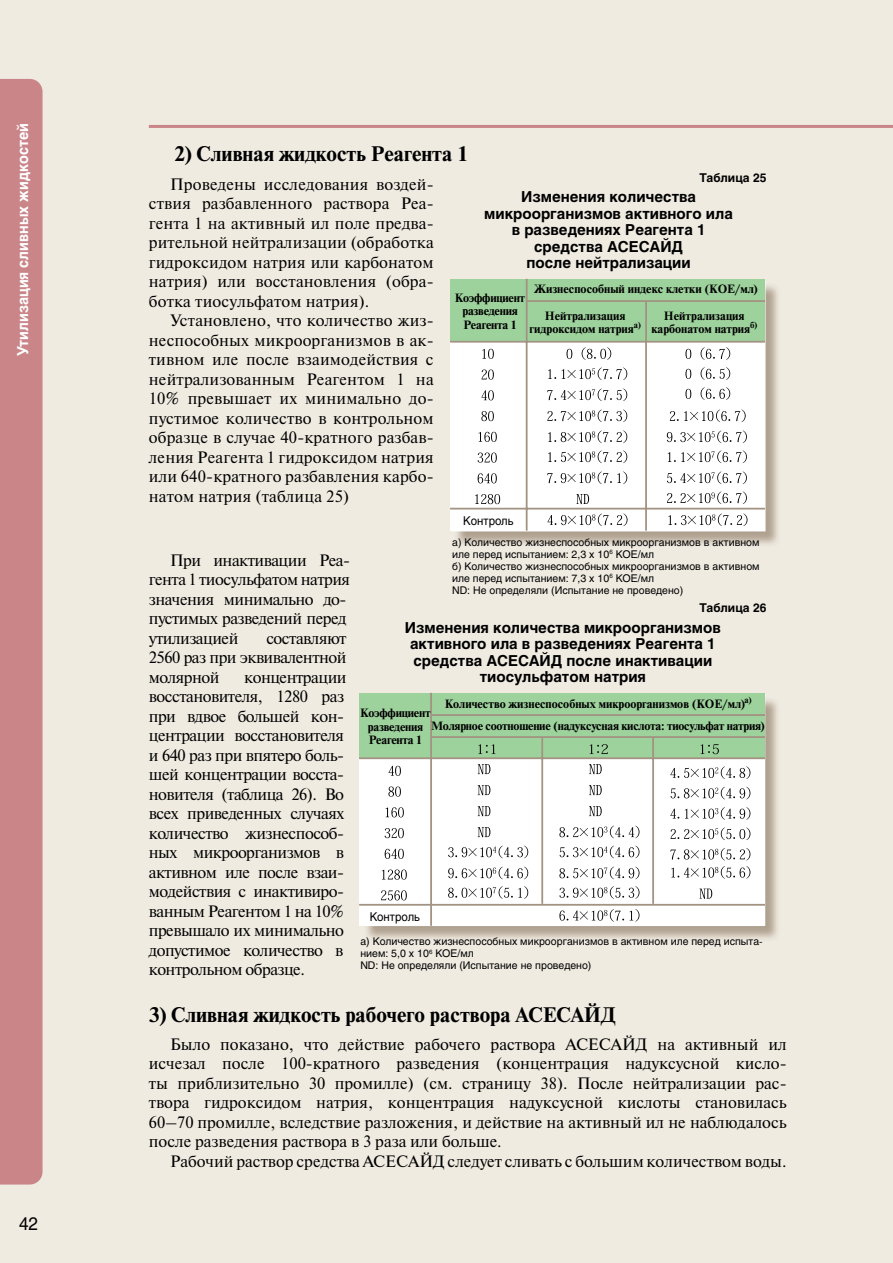
<style>
.page{position:relative;width:893px;height:1263px;background:#efebe1}
.page>*{position:absolute;margin:0;border:0;box-sizing:border-box;transform-origin:0 0}
.t1{font:700 21px "Newton C";color:#000}
.t2{font:18px "Helios C";color:#000;scale:.95 1}
.t3{font:16.5px/19.5px "Newton C";letter-spacing:-.03em;color:#000;text-align:justify}
.t4{font:16.5px "Newton C";color:#000}
.t5{font:700 15px/16.5px "Helios C";color:#000;text-align:center}
.t6{font:700 15px "Helios";color:#fff;scale:.95 1}
.t7{font:700 12px/13.5px "Newton C";letter-spacing:-.02em;color:#000;text-align:center}
.t8{font:700 12px/26.2px "Newton C";color:#000}
.t9{font:700 12px "Helios C";color:#000}
.t10{font:12px "Helios C";color:#000;scale:.95 1}
.t11{font:10.5px/12px "Helios C";color:#000}
</style>
<div class="page">
<img style="left:366px;top:692px;width:412px;height:247px">
<img style="left:453px;top:278px;width:325px;height:266px">
<div style="left:0;top:79px;width:43px;height:1105px;background:#ca8589"></div>
<hr style="left:149px;top:125px;width:744px;height:3px;background:#ca8589">
<div style="left:450px;top:279px;width:315px;height:252px;background:#fff"></div>
<div style="left:450px;top:279px;width:315px;height:63px;background:#9dd29c"></div>
<div style="left:359px;top:693px;width:406px;height:233px;background:#fff"></div>
<div style="left:359px;top:693px;width:406px;height:65px;background:#9dd29c"></div>
<hr style="left:527px;top:300px;width:238px;height:2px;background:#a39382">
<hr style="left:450px;top:341px;width:315px;height:2px;background:#a39382">
<hr style="left:450px;top:508px;width:315px;height:1px;background:#a39382">
<hr style="left:526px;top:279px;width:2px;height:252px;background:#a39382">
<hr style="left:645px;top:301px;width:2px;height:230px;background:#a39382">
<svg style="left:547px;top:409px;width:80px;height:13px"></svg>
<svg style="left:548px;top:369px;width:8px;height:10px"></svg>
<svg style="left:562px;top:367px;width:65px;height:13px"></svg>
<svg style="left:547px;top:388px;width:80px;height:13px"></svg>
<svg style="left:547px;top:471px;width:80px;height:13px"></svg>
<svg style="left:548px;top:450px;width:79px;height:13px"></svg>
<svg style="left:547px;top:513px;width:80px;height:13px"></svg>
<svg style="left:548px;top:430px;width:79px;height:13px"></svg>
<svg style="left:482px;top:349px;width:12px;height:10px"></svg>
<svg style="left:481px;top:369px;width:13px;height:11px"></svg>
<svg style="left:481px;top:390px;width:13px;height:10px"></svg>
<svg style="left:481px;top:411px;width:13px;height:10px"></svg>
<svg style="left:478px;top:432px;width:19px;height:10px"></svg>
<svg style="left:478px;top:452px;width:19px;height:11px"></svg>
<svg style="left:478px;top:473px;width:19px;height:10px"></svg>
<svg style="left:475px;top:494px;width:25px;height:10px"></svg>
<svg style="left:566px;top:349px;width:6px;height:10px"></svg>
<svg style="left:582px;top:347px;width:29px;height:13px"></svg>
<svg style="left:576px;top:494px;width:13px;height:10px"></svg>
<svg style="left:670px;top:409px;width:76px;height:13px"></svg>
<svg style="left:667px;top:471px;width:80px;height:13px"></svg>
<svg style="left:667px;top:491px;width:80px;height:13px"></svg>
<svg style="left:668px;top:450px;width:79px;height:13px"></svg>
<svg style="left:668px;top:513px;width:79px;height:13px"></svg>
<svg style="left:667px;top:430px;width:80px;height:13px"></svg>
<svg style="left:685px;top:349px;width:6px;height:10px"></svg>
<svg style="left:701px;top:347px;width:29px;height:13px"></svg>
<svg style="left:685px;top:369px;width:6px;height:10px"></svg>
<svg style="left:701px;top:367px;width:29px;height:13px"></svg>
<svg style="left:685px;top:389px;width:6px;height:10px"></svg>
<svg style="left:701px;top:387px;width:29px;height:13px"></svg>
<hr style="left:431px;top:714px;width:334px;height:2px;background:#a39382">
<hr style="left:431px;top:736px;width:334px;height:2px;background:#a39382">
<hr style="left:359px;top:757px;width:406px;height:2px;background:#a39382">
<hr style="left:359px;top:904px;width:406px;height:2px;background:#a39382">
<hr style="left:430px;top:693px;width:2px;height:233px;background:#a39382">
<hr style="left:541px;top:737px;width:2px;height:167px;background:#a39382">
<hr style="left:652px;top:737px;width:2px;height:167px;background:#a39382">
<svg style="left:478px;top:806px;width:12px;height:10px"></svg>
<svg style="left:478px;top:764px;width:12px;height:10px"></svg>
<svg style="left:478px;top:785px;width:12px;height:10px"></svg>
<svg style="left:448px;top:867px;width:80px;height:12px"></svg>
<svg style="left:448px;top:846px;width:80px;height:12px"></svg>
<svg style="left:559px;top:909px;width:80px;height:13px"></svg>
<svg style="left:478px;top:827px;width:12px;height:10px"></svg>
<svg style="left:448px;top:886px;width:80px;height:13px"></svg>
<svg style="left:589px;top:806px;width:13px;height:10px"></svg>
<svg style="left:589px;top:764px;width:13px;height:10px"></svg>
<svg style="left:589px;top:785px;width:13px;height:10px"></svg>
<svg style="left:559px;top:867px;width:80px;height:12px"></svg>
<svg style="left:560px;top:846px;width:79px;height:12px"></svg>
<svg style="left:559px;top:826px;width:80px;height:12px"></svg>
<svg style="left:559px;top:886px;width:80px;height:13px"></svg>
<svg style="left:699px;top:888px;width:13px;height:11px"></svg>
<svg style="left:671px;top:866px;width:79px;height:13px"></svg>
<svg style="left:670px;top:848px;width:80px;height:12px"></svg>
<svg style="left:670px;top:827px;width:80px;height:13px"></svg>
<svg style="left:671px;top:787px;width:79px;height:12px"></svg>
<svg style="left:670px;top:766px;width:80px;height:13px"></svg>
<svg style="left:670px;top:809px;width:9px;height:9px"></svg>
<svg style="left:685px;top:807px;width:65px;height:13px"></svg>
<svg style="left:388px;top:766px;width:13px;height:10px"></svg>
<svg style="left:388px;top:786px;width:13px;height:11px"></svg>
<svg style="left:386px;top:807px;width:18px;height:10px"></svg>
<svg style="left:385px;top:828px;width:19px;height:10px"></svg>
<svg style="left:385px;top:849px;width:19px;height:10px"></svg>
<svg style="left:382px;top:869px;width:25px;height:11px"></svg>
<svg style="left:381px;top:890px;width:26px;height:10px"></svg>
<svg style="left:478px;top:744px;width:17px;height:10px"></svg>
<svg style="left:590px;top:744px;width:18px;height:10px"></svg>
<svg style="left:701px;top:744px;width:18px;height:10px"></svg>
<p class="t6" style="left:14px;top:356px;width:247px;rotate:-90deg">Утилизация сливных жидкостей</p>
<p class="t2" style="left:19px;top:1213px;width:22px">42</p>
<p class="t1" style="left:174px;top:142px;width:295px">2) Сливная жидкость Реагента 1</p>
<p class="t3" style="left:149px;top:174px;width:286px;text-indent:21px">Проведены исследования воздей&shy;ствия разбавленного раствора Реа&shy;гента 1 на активный ил поле предва&shy;рительной нейтрализации (обработка гидроксидом натрия или карбонатом натрия) или восстановления (обра&shy;ботка тиосульфатом натрия).</p>
<p class="t3" style="left:149px;top:311px;width:286px;text-indent:21px">Установлено, что количество жиз&shy;неспособных микроорганизмов в ак&shy;тивном иле после взаимодействия с нейтрализованным Реагентом 1 на 10% превышает их минимально до&shy;пустимое количество в контрольном образце в случае 40-кратного разбав&shy;ления Реагента 1 гидроксидом натрия или 640-кратного разбавления карбо&shy;натом натрия (таблица 25)</p>
<p class="t9" style="left:700px;top:170px;width:68px">Таблица 25</p>
<p class="t5" style="left:484px;top:189px;width:250px">Изменения количества микроорганизмов активного ила в разведениях Реагента 1 средства АСЕСАЙД<br>после нейтрализации</p>
<p class="t7" style="left:455px;top:291px;width:72px">Коэффициент разведения<br>Реагента 1</p>
<p class="t8" style="left:545px;top:276px;width:214px;text-indent:-11px">Жизнеспособный индекс клетки (КОЕ/мл)<br>Нейтрализация</p>
<p class="t8" style="left:530px;top:316px;width:113px">гидроксидом натрия<sup>a)</sup></p>
<p class="t8" style="left:651px;top:309px;width:107px;line-height:13.5px;text-align:center">Нейтрализация карбонатом натрия<sup>б)</sup></p>
<p class="t10" style="left:463px;top:514px;width:55px">Контроль</p>
<p class="t11" style="left:452px;top:536px;width:309px">a) Количество жизнеспособных микроорганизмов в активном иле перед испытанием: 2,3 x 10<sup>6</sup> КОЕ/мл<br>б) Количество жизнеспособных микроорганизмов в активном иле перед испытанием: 7,3 x 10<sup>6</sup> КОЕ/мл<br>ND: Не определяли (Испытание не проведено)</p>
<p class="t3" style="left:149px;top:550px;width:203px;text-align:left;text-indent:21px">При инактивации Реа&shy;гента 1 тиосульфатом натрия значения минимально до&shy;пустимых разведений перед утилизацией</p>
<p class="t9" style="left:700px;top:601px;width:68px">Таблица 26</p>
<p class="t5" style="left:405px;top:619px;width:317px">Изменения количества микроорганизмов активного ила в разведениях Реагента 1 средства АСЕСАЙД после инактивации тиосульфатом натрия</p>
<p class="t3" style="left:149px;top:628px;width:199px;text-indent:118px">составляют 2560 раз при эквивалентной молярной</p>
<p class="t3" style="left:149px;top:667px;width:199px;text-align:left;text-indent:95px">концентрации восстановителя, 1280 раз при вдвое большей кон&shy;центрации восстановителя и 640 раз при впятеро боль&shy;шей концентрации восста&shy;новителя (таблица 26). Во всех приведенных случаях количество жизнеспособ&shy;ных микроорганизмов в активном иле после взаи&shy;модействия с инактивиро&shy;ванным Реагентом 1 на 10% превышало их минимально допустимое количество в контрольном образце.</p>
<p class="t1" style="left:149px;top:1003px;width:469px">3) Сливная жидкость рабочего раствора АСЕСАЙД</p>
<p class="t3" style="left:149px;top:1034px;width:639px;text-indent:21px">Было показано, что действие рабочего раствора АСЕСАЙД на активный ил исчезал после 100-кратного разведения (концентрация надуксусной кисло&shy;ты приблизительно 30 промилле) (см. страницу 38). После нейтрализации рас&shy;твора гидроксидом натрия, концентрация надуксусной кислоты становилась 60–70 промилле, вследствие разложения, и действие на активный ил не наблюдалось после разведения раствора в 3 раза или больше.</p>
<p class="t4" style="left:170px;top:1152px;width:618px">Рабочий раствор средства АСЕСАЙД следует сливать с большим количеством воды.</p>
<p class="t7" style="left:431px;top:692px;width:335px;line-height:22.8px">Количество жизнеспособных микроорганизмов (КОЕ/мл)<sup>a)<br></sup>Молярное соотношение (надуксусная кислота: тиосульфат натрия)</p>
<p class="t7" style="left:360px;top:706px;width:72px">Коэффициент разведения<br>Реагента 1</p>
<p class="t10" style="left:370px;top:909px;width:55px">Контроль</p>
<p class="t11" style="left:360px;top:935px;width:404px">a) Количество жизнеспособных микроорганизмов в активном иле перед испыта&shy;нием: 5,0 x 10<sup>6</sup> КОЕ/мл<br>ND: Не определяли (Испытание не проведено)</p>
</div>
